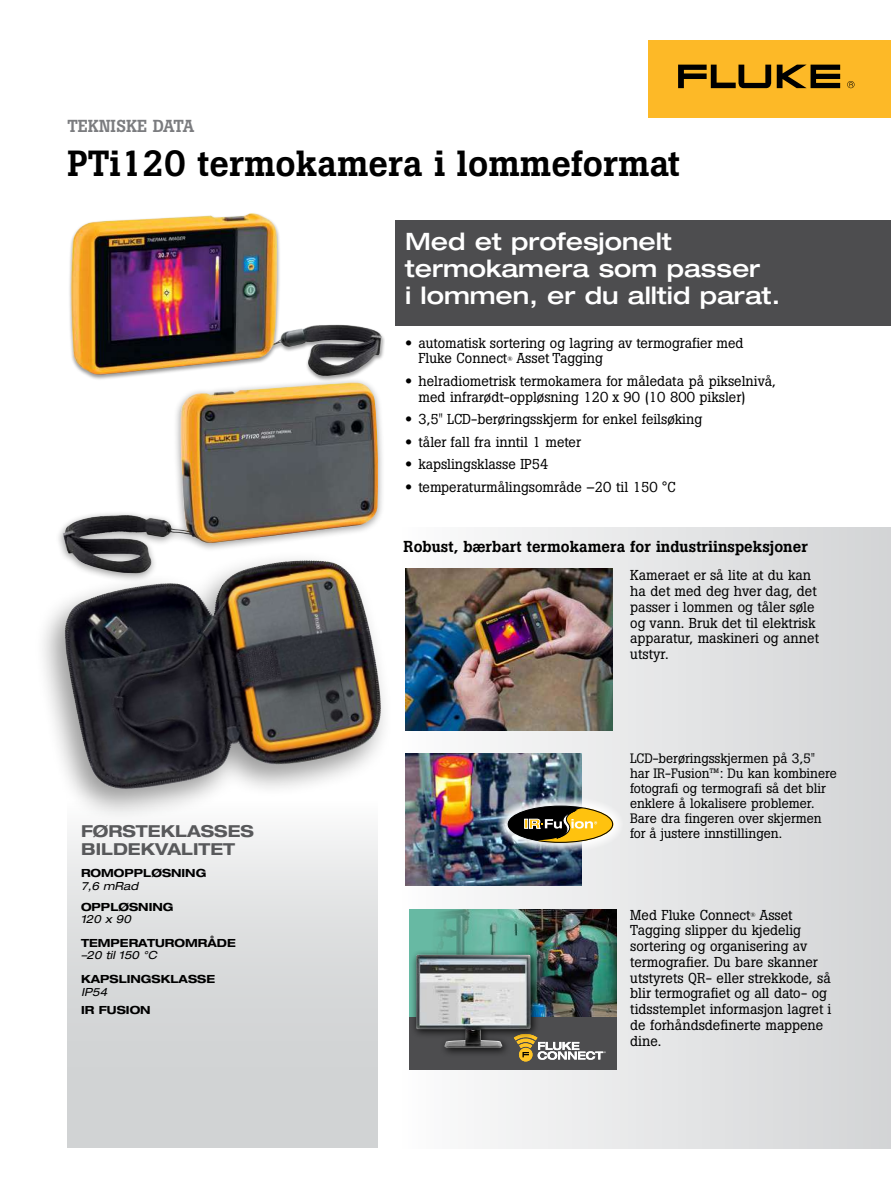
<style>
.page{position:relative;width:891px;height:1188px;background:#fff}
.page>*{position:absolute;margin:0;border:0;box-sizing:border-box;transform-origin:0 0}
.t1{font:500 36px "Boton Pro";color:#000}
.t2{font:500 expanded 24px/27px "Helvetica Neue LT Pro";color:#fff}
.t3{font:500 17.25px "Boton Pro";color:#7b7c7f}
.t4{font:700 expanded 16.5px/18px "Helvetica Neue LT Pro";color:#58595b}
.t5{font:500 15.75px "Boton Pro";color:#000}
.t6{font:14.25px/15.8px "Boton Pro";color:#000}
.t7{font:13.5px/15px "Boton Pro";color:#000}
.t8{font:700 expanded 11.25px "Helvetica Neue LT Pro";color:#000}
.t9{font:italic expanded 11.25px "Helvetica Neue LT Pro";color:#000}
.s1{font-family:"Helvetica Neue LT Pro";font-weight:700;font-stretch:expanded}
</style>
<div class="page">
<div style="left:55px;top:377px;width:331px;height:206px;background:#000;opacity:.4"></div>
<img style="left:62px;top:383px;width:289px;height:167px">
<div style="left:648px;top:40px;width:243px;height:78px;background:#fdb927"></div>
<svg style="left:777px;top:65px;width:63px;height:23px"></svg>
<svg style="left:678px;top:65px;width:93px;height:23px"></svg>
<svg style="left:847px;top:81px;width:8px;height:7px"></svg>
<div style="left:67px;top:801px;width:311px;height:347px;background:linear-gradient(to bottom,#f0f0f1,#c9cccd)"></div>
<div style="left:395px;top:220px;width:496px;height:106px;background:#4d4d4f"></div>
<div style="left:396px;top:527px;width:495px;height:621px;background:linear-gradient(to right,#f8f8f9,#d4d5d6)"></div>
<img style="left:405px;top:569px;width:207px;height:161px">
<div style="left:68px;top:212px;width:317px;height:169px;background:#000;opacity:.4"></div>
<img style="left:71px;top:213px;width:311px;height:163px">
<div style="left:34px;top:550px;width:360px;height:273px;background:#000;opacity:.4"></div>
<img style="left:176px;top:560px;width:132px;height:56px">
<img style="left:405px;top:754px;width:177px;height:131px">
<div style="left:497px;top:795px;width:127px;height:58px;background:#fff;opacity:.87"></div>
<div style="left:508px;top:806px;width:104px;height:36px;background:#000;border-radius:50%"></div>
<svg style="left:524px;top:819px;width:4px;height:10px"></svg>
<div style="left:508px;top:806px;width:105px;height:37px;border:1px solid #000;border-radius:50%"></div>
<svg style="left:529px;top:808px;width:84px;height:34px"></svg>
<img style="left:410px;top:909px;width:207px;height:109px">
<div style="left:410px;top:1018px;width:207px;height:52px;background:#4d4d4f"></div>
<svg style="left:554px;top:1041px;width:52px;height:19px"></svg>
<div style="left:392px;top:928px;width:162px;height:147px;background:#fff;opacity:.75"></div>
<p class="t3" style="left:68px;top:115px;width:128px">TEKNISKE DATA</p>
<h1 class="t1" style="left:68px;top:140px;width:614px">PTi120 termokamera i lommeformat</h1>
<h2 class="t2" style="left:405px;top:227px;width:377px">Med et profesjonelt termokamera som passer<br>i lommen, er du alltid parat.</h2>
<p class="t6" style="left:418px;top:335px;width:327px;text-indent:-13px"><span class="s1">•</span> automatisk sortering og lagring av termografier med<br>Fluke Connect<sup>®</sup> Asset Tagging</p>
<p class="t6" style="left:418px;top:373px;width:359px;text-indent:-13px"><span class="s1">•</span> helradiometrisk termokamera for måledata på pikselnivå, med infrarødt-oppløsning 120 x 90 (10 800 piksler)</p>
<p class="t6" style="left:405px;top:411px;width:299px"><span class="s1">•</span> 3,5" LCD-berøringsskjerm for enkel feilsøking</p>
<p class="t6" style="left:405px;top:434px;width:178px"><span class="s1">•</span> tåler fall fra inntil 1 meter</p>
<p class="t6" style="left:405px;top:456px;width:145px"><span class="s1">•</span> kapslingsklasse IP54</p>
<p class="t6" style="left:405px;top:479px;width:272px"><span class="s1">•</span> temperaturmålingsområde –20 til 150 °C</p>
<p class="t4" style="left:81px;top:821px;width:174px">FØRSTEKLASSES<br>BILDEKVALITET</p>
<p class="t8" style="left:81px;top:866px;width:127px">ROMOPPLØSNING</p>
<p class="t9" style="left:81px;top:879px;width:59px">7,6 mRad</p>
<p class="t8" style="left:81px;top:899px;width:94px">OPPLØSNING</p>
<p class="t9" style="left:81px;top:912px;width:51px">120 x 90</p>
<p class="t8" style="left:81px;top:935px;width:156px">TEMPERATUROMRÅDE</p>
<p class="t9" style="left:81px;top:948px;width:77px">–20 til 150 °C</p>
<p class="t8" style="left:81px;top:971px;width:136px">KAPSLINGSKLASSE</p>
<p class="t9" style="left:81px;top:984px;width:28px">IP54</p>
<p class="t8" style="left:81px;top:1002px;width:71px">IR FUSION</p>
<p class="t5" style="left:404px;top:536px;width:406px">Robust, bærbart termokamera for industriinspeksjoner</p>
<p class="t6" style="left:630px;top:567px;width:190px">Kameraet er så lite at du kan ha det med deg hver dag, det passer i lommen og tåler søle og vann. Bruk det til elektrisk apparatur, maskineri og annet utstyr.</p>
<p class="t7" style="left:630px;top:751px;width:208px">LCD-berøringsskjermen på 3,5" har IR-Fusion™: Du kan kombinere fotografi og termografi så det blir enklere å lokalisere problemer.<br>Bare dra fingeren over skjermen for å justere innstillingen.</p>
<p class="t6" style="left:630px;top:907px;width:203px">Med Fluke Connect<sup>®</sup> Asset<br>Tagging slipper du kjedelig sortering og organisering av termografier. Du bare skanner utstyrets QR- eller strekkode, så blir termografiet og all dato- og tidsstemplet informasjon lagret i de forhåndsdefinerte mappene dine.</p>
</div>
